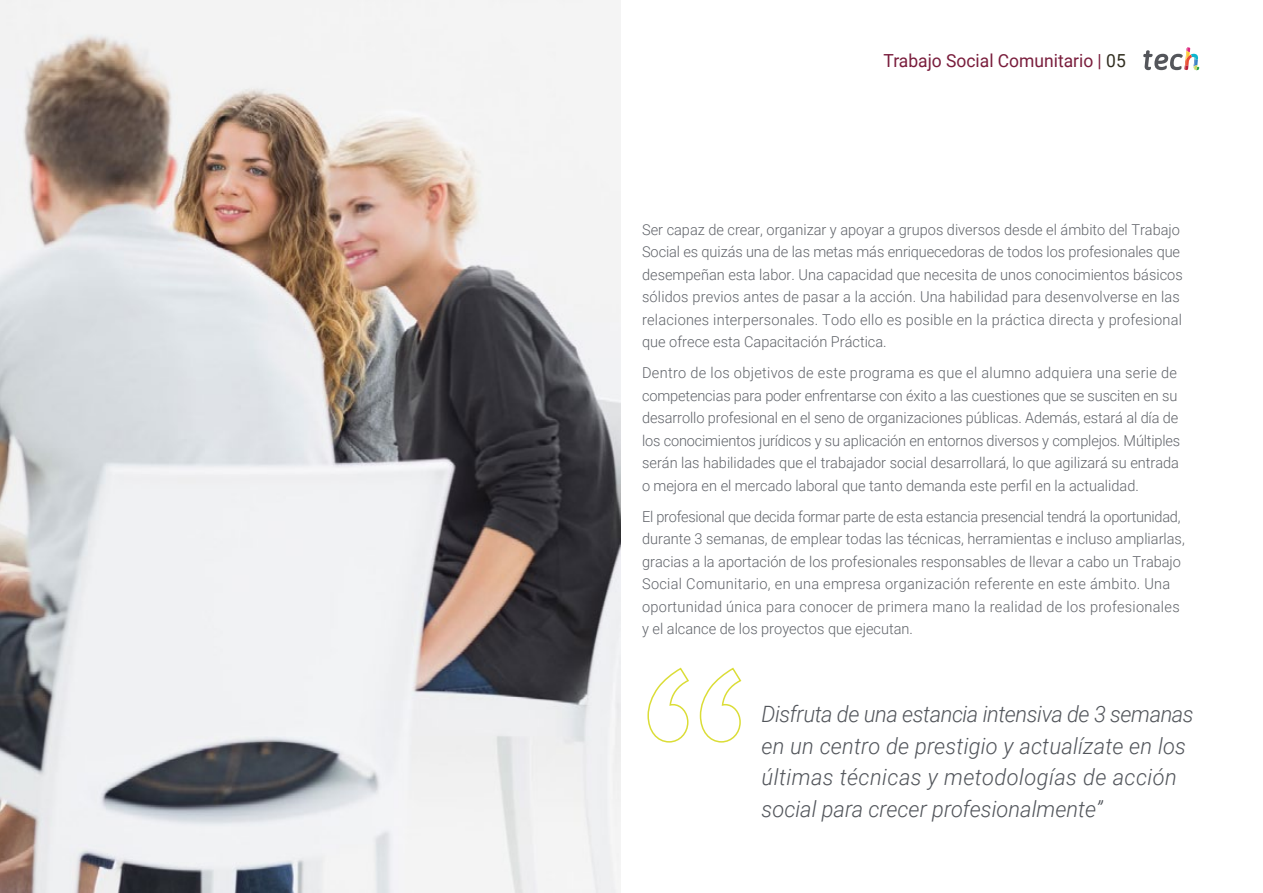
<style>
.page{position:relative;width:1263px;height:893px;background:#fff}
.page>*{position:absolute;margin:0;border:0;box-sizing:border-box;transform-origin:0 0}
.t1{font:italic 300 22.5px/31.5px "Roboto";color:#52555b}
.t2{font:18px "Roboto";color:#791d3c}
.t3{font:300 15px/22.5px "Roboto";color:#61646a}
.s1{color:#312e20}
</style>
<div class="page">
<img style="left:0;top:0;width:621px;height:893px">
<svg style="left:1143px;top:47px;width:56px;height:24px"></svg>
<svg style="left:647px;top:667px;width:95px;height:76px"></svg>
<p class="t2" style="left:883px;top:48px;width:244px">Trabajo Social Comunitario | <span class="s1">05</span></p>
<p class="t3" style="left:642px;top:217px;width:542px">Ser capaz de crear, organizar y apoyar a grupos diversos desde el ámbito del Trabajo Social es quizás una de las metas más enriquecedoras de todos los profesionales que desempeñan esta labor. Una capacidad que necesita de unos conocimientos básicos sólidos previos antes de pasar a la acción. Una habilidad para desenvolverse en las relaciones interpersonales. Todo ello es posible en la práctica directa y profesional que ofrece esta Capacitación Práctica.</p>
<p class="t3" style="left:642px;top:361px;width:540px">Dentro de los objetivos de este programa es que el alumno adquiera una serie de competencias para poder enfrentarse con éxito a las cuestiones que se susciten en su desarrollo profesional en el seno de organizaciones públicas. Además, estará al día de los conocimientos jurídicos y su aplicación en entornos diversos y complejos. Múltiples serán las habilidades que el trabajador social desarrollará, lo que agilizará su entrada o mejora en el mercado laboral que tanto demanda este perfil en la actualidad.</p>
<p class="t3" style="left:642px;top:504px;width:544px">El profesional que decida formar parte de esta estancia presencial tendrá la oportunidad, durante 3 semanas, de emplear todas las técnicas, herramientas e incluso ampliarlas, gracias a la aportación de los profesionales responsables de llevar a cabo un Trabajo Social Comunitario, en una empresa organización referente en este ámbito. Una oportunidad única para conocer de primera mano la realidad de los profesionales y el alcance de los proyectos que ejecutan.</p>
<h1 class="t1" style="left:762px;top:697px;width:434px">Disfruta de una estancia intensiva de 3 semanas en un centro de prestigio y actualízate en los últimas técnicas y metodologías de acción social para crecer profesionalmente”</h1>
</div>
